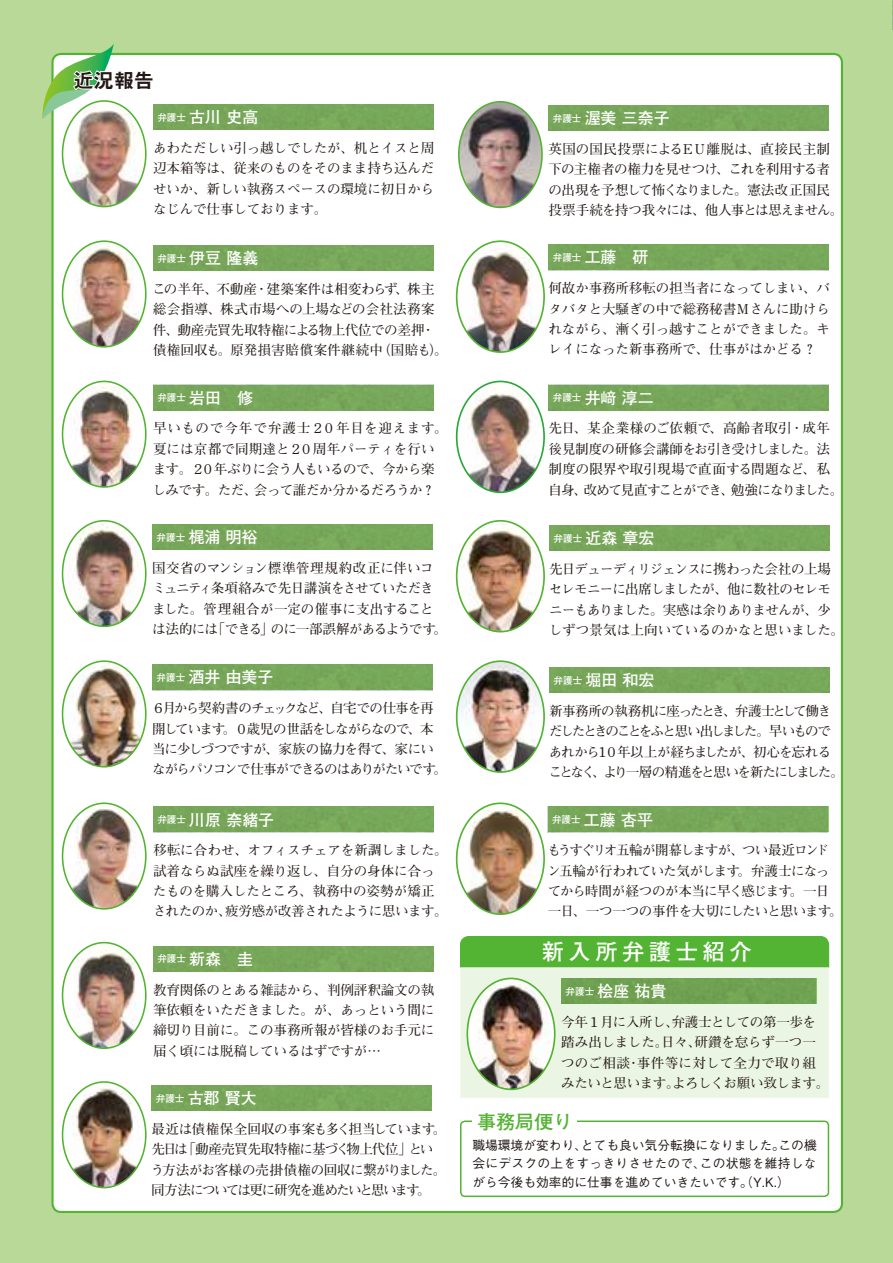
<style>
.page{position:relative;width:893px;height:1263px;background:#b8d998}
.page>*{position:absolute;margin:0;border:0;box-sizing:border-box;transform-origin:0 0}
.t1{font:700 22.35px "Futo Go B101 Upr";letter-spacing:.2em;color:#fff}
.t2{font:20.25px "Midashi Go Upr MB31";color:#221815}
.t3{font:700 19.2px "Futo Go B101 Upr";color:#53b332}
.t4{font:700 15.9px "Futo Go B101 Upr";color:#fff}
.t5{font:700 13.5px/20.4px "Futo Min A101 Upr";letter-spacing:-.025em;color:#221815}
.t6{font:700 13.5px/20.4px "Futo Min A101 Upr";letter-spacing:-.105em;color:#221815}
.t7{font:700 13.5px/20.4px "Futo Min A101 Upr";letter-spacing:-.075em;color:#221815}
.t8{font:700 13.5px/20.4px "Futo Min A101 Upr";letter-spacing:-.05em;color:#221815}
.t9{font:700 13.5px/20.4px "Futo Min A101 Upr";letter-spacing:-.055em;color:#221815}
.t10{font:700 13.5px/20.4px "Futo Min A101 Upr";color:#221815}
.t11{font:700 13.5px/20.4px "Futo Min A101 Upr";letter-spacing:-.045em;color:#221815}
.t12{font:500 12.75px/18.6px "Gothic BBB Upr";letter-spacing:.01em;color:#221815;text-align:justify}
</style>
<div class="page">
<div style="left:53px;top:54px;width:789px;height:1158px;background:#fff;border-radius:9px"></div>
<hr style="left:892px;top:0;width:1px;height:30px;background:#95c96c">
<svg style="left:42px;top:44px;width:113px;height:75px"></svg>
<div style="left:460px;top:1120px;width:369px;height:77px;border:2px solid #53b332;border-radius:4px"></div>
<div style="left:473px;top:1112px;width:104px;height:19px;background:#fff"></div>
<div style="left:460px;top:936px;width:370px;height:33px;background:#53b332"></div>
<div style="left:460px;top:967px;width:369px;height:131px;background:#ebf5e3;border:1px solid #f2f8ed"></div>
<img style="left:468px;top:978px;width:87px;height:111px">
<div style="left:466px;top:978px;width:90px;height:112px;border:2px solid #53b332;border-radius:50%"></div>
<div style="left:561px;top:978px;width:255px;height:26px;background:#6fa151"></div>
<div style="left:153px;top:104px;width:281px;height:26px;background:#77a75a"></div>
<img style="left:459px;top:102px;width:83px;height:105px">
<div style="left:458px;top:101px;width:85px;height:107px;border:2px solid #53b332;border-radius:50%"></div>
<div style="left:549px;top:105px;width:280px;height:26px;background:#77a75a"></div>
<img style="left:63px;top:241px;width:81px;height:106px">
<div style="left:62px;top:240px;width:85px;height:108px;border:2px solid #53b332;border-radius:50%"></div>
<div style="left:153px;top:245px;width:281px;height:26px;background:#77a75a"></div>
<img style="left:457px;top:243px;width:87px;height:109px">
<div style="left:456px;top:240px;width:89px;height:113px;border:2px solid #53b332;border-radius:50%"></div>
<div style="left:549px;top:245px;width:280px;height:25px;background:#77a75a"></div>
<img style="left:63px;top:381px;width:81px;height:106px">
<div style="left:62px;top:381px;width:85px;height:107px;border:2px solid #53b332;border-radius:50%"></div>
<div style="left:153px;top:385px;width:281px;height:25px;background:#77a75a"></div>
<img style="left:457px;top:381px;width:87px;height:111px">
<div style="left:456px;top:381px;width:89px;height:112px;border:2px solid #2aa738;border-radius:50%"></div>
<div style="left:549px;top:385px;width:280px;height:25px;background:#77a75a"></div>
<img style="left:63px;top:521px;width:81px;height:105px">
<div style="left:62px;top:520px;width:85px;height:107px;border:2px solid #53b332;border-radius:50%"></div>
<div style="left:152px;top:524px;width:281px;height:26px;background:#77a75a"></div>
<img style="left:457px;top:521px;width:87px;height:111px">
<div style="left:456px;top:520px;width:89px;height:112px;border:2px solid #53b332;border-radius:50%"></div>
<div style="left:549px;top:525px;width:281px;height:26px;background:#77a75a"></div>
<img style="left:63px;top:661px;width:81px;height:106px">
<div style="left:62px;top:660px;width:85px;height:107px;border:2px solid #53b332;border-radius:50%"></div>
<div style="left:152px;top:664px;width:281px;height:26px;background:#77a75a"></div>
<img style="left:457px;top:663px;width:87px;height:109px">
<div style="left:456px;top:660px;width:89px;height:113px;border:2px solid #53b332;border-radius:50%"></div>
<div style="left:549px;top:667px;width:281px;height:26px;background:#77a75a"></div>
<img style="left:63px;top:803px;width:81px;height:106px">
<div style="left:62px;top:802px;width:85px;height:108px;border:2px solid #53b332;border-radius:50%"></div>
<div style="left:153px;top:807px;width:281px;height:25px;background:#77a75a"></div>
<img style="left:457px;top:805px;width:87px;height:109px">
<div style="left:456px;top:802px;width:89px;height:113px;border:2px solid #53b332;border-radius:50%"></div>
<div style="left:548px;top:807px;width:280px;height:25px;background:#77a75a"></div>
<img style="left:63px;top:943px;width:81px;height:105px">
<div style="left:62px;top:942px;width:85px;height:107px;border:2px solid #53b332;border-radius:50%"></div>
<div style="left:153px;top:946px;width:281px;height:25px;background:#77a75a"></div>
<img style="left:63px;top:1082px;width:81px;height:105px">
<div style="left:62px;top:1081px;width:85px;height:107px;border:2px solid #53b332;border-radius:50%"></div>
<div style="left:152px;top:1085px;width:280px;height:26px;background:#77a75a"></div>
<img style="left:63px;top:101px;width:83px;height:106px">
<div style="left:62px;top:100px;width:85px;height:107px;border:2px solid #53b332;border-radius:50%"></div>
<h2 class="t2" style="left:73px;top:64px;width:82px">近況報告</h2>
<p class="t4" style="left:157px;top:104px;width:102px"><sup>弁護士</sup> 古川 史高</p>
<p class="t5" style="left:153px;top:137px;width:283px;text-align:justify">あわただしい引っ越しでしたが、机とイスと周辺本箱等は、従来のものをそのまま持ち込んだせいか、新しい執務スペースの環境に初日からなじんで仕事しております。</p>
<p class="t4" style="left:157px;top:246px;width:102px"><sup>弁護士</sup> 伊豆 隆義</p>
<p class="t10" style="left:153px;top:278px;width:297px">この半年、不動産・建築案件は相変わらず、株主総会指導、株式市場への上場などの会社法務案件、動産売買先取特権による物上代位での差押・債権回収も。原発損害賠償案件継続中（国賠も）。</p>
<p class="t4" style="left:157px;top:385px;width:97px"><sup>弁護士</sup> 岩田　修</p>
<p class="t5" style="left:153px;top:417px;width:297px">早いもので今年で弁護士２０年目を迎えます。夏には京都で同期達と２０周年パーティを行います。２０年ぶりに会う人もいるので、今から楽しみです。ただ、会って誰だか分かるだろうか？</p>
<p class="t4" style="left:157px;top:524px;width:102px"><sup>弁護士</sup> 梶浦 明裕</p>
<p class="t5" style="left:152px;top:557px;width:296px">国交省のマンション標準管理規約改正に伴いコミュニティ条項絡みで先日講演をさせていただきました。管理組合が一定の催事に支出することは法的には「できる」のに一部誤解があるようです。</p>
<p class="t4" style="left:157px;top:665px;width:118px"><sup>弁護士</sup> 酒井 由美子</p>
<p class="t7" style="left:152px;top:697px;width:297px">６月から契約書のチェックなど、自宅での仕事を再開しています。０歳児の世話をしながらなので、本当に少しづつですが、家族の協力を得て、家にいながらパソコンで仕事ができるのはありがたいです。</p>
<p class="t4" style="left:157px;top:807px;width:118px"><sup>弁護士</sup> 川原 奈緒子</p>
<p class="t5" style="left:153px;top:839px;width:297px">移転に合わせ、オフィスチェアを新調しました。試着ならぬ試座を繰り返し、自分の身体に合ったものを購入したところ、執務中の姿勢が矯正されたのか、疲労感が改善されたように思います。</p>
<p class="t4" style="left:157px;top:946px;width:97px"><sup>弁護士</sup> 新森　圭</p>
<p class="t5" style="left:153px;top:979px;width:283px;text-align:justify">教育関係のとある雑誌から、判例評釈論文の執筆依頼をいただきました。が、あっという間に締切り目前に。この事務所報が皆様のお手元に届く頃には脱稿しているはずですが…</p>
<p class="t4" style="left:156px;top:1085px;width:102px"><sup>弁護士</sup> 古郡 賢大</p>
<p class="t8" style="left:151px;top:1118px;width:297px">最近は債権保全回収の事案も多く担当しています。先日は「動産売買先取特権に基づく物上代位」という方法がお客様の売掛債権の回収に繋がりました。同方法については更に研究を進めたいと思います。</p>
<p class="t4" style="left:553px;top:105px;width:118px"><sup>弁護士</sup> 渥美 三奈子</p>
<p class="t5" style="left:548px;top:138px;width:296px">英国の国民投票によるＥＵ離脱は、直接民主制下の主権者の権力を見せつけ、これを利用する者の出現を予想して怖くなりました。憲法改正国民投票手続を持つ我々には、他人事とは思えません。</p>
<p class="t4" style="left:553px;top:245px;width:97px"><sup>弁護士</sup> 工藤　研</p>
<p class="t5" style="left:549px;top:277px;width:283px;text-align:justify">何故か事務所移転の担当者になってしまい、バタバタと大騒ぎの中で総務秘書Ｍさんに助けられながら、漸く引っ越すことができました。キレイになった新事務所で、仕事がはかどる？</p>
<p class="t4" style="left:553px;top:385px;width:102px"><sup>弁護士</sup> 井﨑 淳二</p>
<p class="t5" style="left:549px;top:417px;width:296px">先日、某企業様のご依頼で、高齢者取引・成年後見制度の研修会講師をお引き受けしました。法制度の限界や取引現場で直面する問題など、私自身、改めて見直すことができ、勉強になりました。</p>
<p class="t4" style="left:554px;top:525px;width:102px"><sup>弁護士</sup> 近森 章宏</p>
<p class="t11" style="left:549px;top:558px;width:297px">先日デューディリジェンスに携わった会社の上場セレモニーに出席しましたが、他に数社のセレモニーもありました。実感は余りありませんが、少しずつ景気は上向いているのかなと思いました。</p>
<p class="t4" style="left:554px;top:667px;width:102px"><sup>弁護士</sup> 堀田 和宏</p>
<p class="t6" style="left:549px;top:700px;width:297px">新事務所の執務机に座ったとき、弁護士として働きだしたときのことをふと思い出しました。早いものであれから１０年以上が経ちましたが、初心を忘れることなく、より一層の精進をと思いを新たにしました。</p>
<p class="t4" style="left:552px;top:807px;width:102px"><sup>弁護士</sup> 工藤 杏平</p>
<p class="t9" style="left:548px;top:839px;width:296px">もうすぐリオ五輪が開幕しますが、つい最近ロンドン五輪が行われていた気がします。弁護士になってから時間が経つのが本当に早く感じます。一日一日、一つ一つの事件を大切にしたいと思います。</p>
<h1 class="t1" style="left:542px;top:934px;width:211px">新入所弁護士紹介</h1>
<p class="t4" style="left:566px;top:978px;width:102px"><sup>弁護士</sup> 桧座 祐貴</p>
<p class="t5" style="left:561px;top:1011px;width:270px">今年１月に入所し、弁護士としての第一歩を踏み出しました。日々、研鑽を怠らず一つ一つのご相談・事件等に対して全力で取り組みたいと思います。よろしくお願い致します。</p>
<h3 class="t3" style="left:477px;top:1106px;width:97px">事務局便り</h3>
<p class="t12" style="left:472px;top:1135px;width:346px">職場環境が変わり、とても良い気分転換になりました。この機会にデスクの上をすっきりさせたので、この状態を維持しながら今後も効率的に仕事を進めていきたいです。（Y.K.）</p>
</div>
